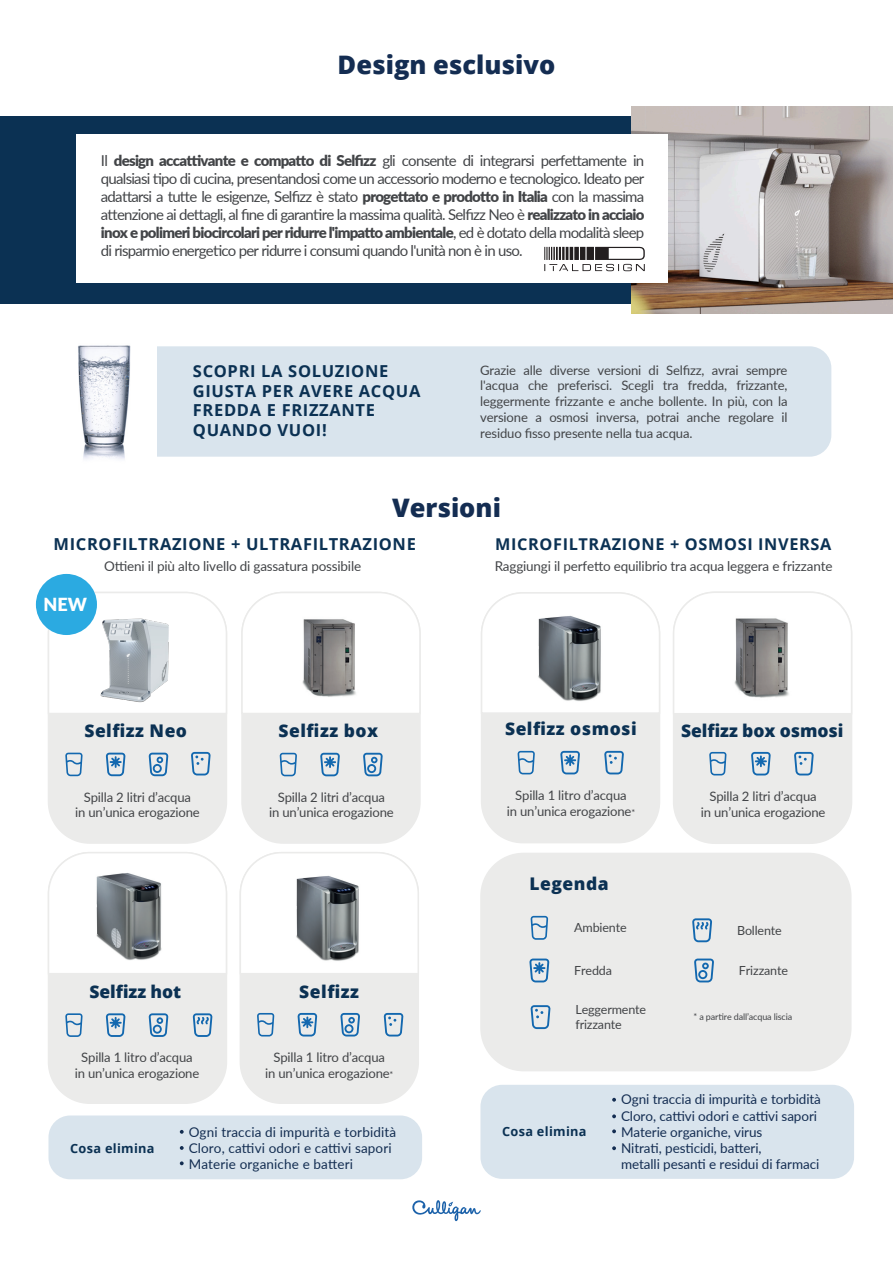
<style>
.page{position:relative;width:893px;height:1263px;background:#fff}
.page>*{position:absolute;margin:0;border:0;box-sizing:border-box;transform-origin:0 0}
.t1{font:800 25.5px "Open Sans";color:#142d52}
.t2{font:900 18px "Lato";color:#fff}
.t3{font:800 17.4px "Open Sans";letter-spacing:.03em;color:#0b3153}
.t4{font:800 17.4px "Open Sans";letter-spacing:-.005em;color:#0b3153}
.t5{font:700 16.5px/19.8px "Open Sans";letter-spacing:.04em;color:#0b3153}
.t6{font:700 16.2px "Open Sans";letter-spacing:.04em;color:#0b3153}
.t7{font:15px/18px "Lato";letter-spacing:-.05em;color:#424447;text-align:justify}
.t8{font:13.5px/16.2px "Lato";letter-spacing:-.005em;color:#142d52}
.t9{font:13.5px "Lato";letter-spacing:-.015em;color:#424447}
.t10{font:13.5px/16.2px "Lato";letter-spacing:.01em;color:#132d51}
.t11{font:13.05px/15.8px "Lato";letter-spacing:-.015em;color:#424447;text-align:center}
.t12{font:700 12.75px "Open Sans";letter-spacing:.025em;color:#0b3153}
.t13{font:12.6px/15px "Lato";letter-spacing:-.015em;color:#424447}
.t14{font:9px "Lato";letter-spacing:-.015em;color:#424447}
.s1{font-weight:900}
.s2{font-size:9px}
</style>
<div class="page">
<div style="left:132px;top:346px;width:699px;height:111px;background:#d9e4ed;border-radius:22px"></div>
<div style="left:0;top:116px;width:893px;height:187px;background:#0b3153"></div>
<div style="left:480px;top:853px;width:371px;height:218px;background:#ebebea;border-radius:43px"></div>
<div style="left:48px;top:592px;width:178px;height:251px;background:#ebebea;border-radius:41px"></div>
<div style="left:48px;top:592px;width:179px;height:252px;border:2px solid #ebebea;border-radius:41px"></div>
<div style="left:47px;top:592px;width:180px;height:123px;background:#fff"></div>
<div style="left:242px;top:592px;width:178px;height:251px;background:#ebebea;border-radius:41px"></div>
<div style="left:241px;top:592px;width:180px;height:252px;border:2px solid #ebebea;border-radius:41px"></div>
<div style="left:241px;top:592px;width:180px;height:123px;background:#fff"></div>
<div style="left:674px;top:592px;width:177px;height:251px;background:#ebebea;border-radius:41px"></div>
<div style="left:673px;top:591px;width:179px;height:253px;border:2px solid #ebebea;border-radius:41px"></div>
<div style="left:673px;top:591px;width:180px;height:124px;background:#fff"></div>
<img style="left:729px;top:610px;width:67px;height:93px">
<img style="left:297px;top:611px;width:66px;height:91px">
<svg style="left:363px;top:753px;width:20px;height:23px"></svg>
<svg style="left:320px;top:753px;width:20px;height:23px"></svg>
<svg style="left:280px;top:753px;width:17px;height:23px"></svg>
<svg style="left:751px;top:752px;width:20px;height:23px"></svg>
<svg style="left:709px;top:752px;width:17px;height:23px"></svg>
<svg style="left:694px;top:958px;width:20px;height:24px"></svg>
<svg style="left:529px;top:958px;width:20px;height:24px"></svg>
<svg style="left:531px;top:916px;width:17px;height:24px"></svg>
<div style="left:240px;top:853px;width:178px;height:250px;background:#ebebea;border-radius:41px"></div>
<div style="left:240px;top:852px;width:179px;height:252px;border:2px solid #ebebea;border-radius:41px"></div>
<svg style="left:239px;top:852px;width:180px;height:123px;background:#fdfdfd"></svg>
<div style="left:48px;top:853px;width:178px;height:250px;background:#ebebea;border-radius:41px"></div>
<div style="left:48px;top:852px;width:179px;height:252px;border:2px solid #ebebea;border-radius:41px"></div>
<div style="left:48px;top:852px;width:179px;height:123px;background:#fff"></div>
<div style="left:482px;top:593px;width:177px;height:250px;background:#ebebea;border-radius:41px"></div>
<div style="left:481px;top:592px;width:179px;height:251px;border:2px solid #ebebea;border-radius:41px"></div>
<svg style="left:481px;top:592px;width:180px;height:123px;background:#fdfdfd"></svg>
<svg style="left:340px;top:1013px;width:20px;height:23px"></svg>
<svg style="left:384px;top:1013px;width:19px;height:23px"></svg>
<svg style="left:298px;top:1013px;width:19px;height:23px"></svg>
<svg style="left:257px;top:1013px;width:17px;height:23px"></svg>
<svg style="left:149px;top:1013px;width:19px;height:24px"></svg>
<svg style="left:106px;top:1013px;width:19px;height:24px"></svg>
<svg style="left:65px;top:1013px;width:18px;height:24px"></svg>
<svg style="left:604px;top:751px;width:20px;height:23px"></svg>
<svg style="left:531px;top:1005px;width:19px;height:24px"></svg>
<svg style="left:560px;top:751px;width:20px;height:23px"></svg>
<svg style="left:518px;top:751px;width:17px;height:23px"></svg>
<img style="left:532px;top:610px;width:77px;height:95px">
<img style="left:290px;top:869px;width:76px;height:94px">
<img style="left:89px;top:868px;width:76px;height:97px">
<svg style="left:193px;top:1013px;width:19px;height:24px"></svg>
<svg style="left:149px;top:753px;width:19px;height:23px"></svg>
<svg style="left:106px;top:753px;width:19px;height:23px"></svg>
<svg style="left:65px;top:753px;width:18px;height:23px"></svg>
<svg style="left:692px;top:918px;width:20px;height:24px"></svg>
<svg style="left:412px;top:1200px;width:69px;height:22px"></svg>
<div style="left:48px;top:1115px;width:374px;height:64px;background:#d9e4ed;border-radius:22px"></div>
<svg style="left:180px;top:1130px;width:4px;height:4px"></svg>
<svg style="left:180px;top:1146px;width:4px;height:4px"></svg>
<svg style="left:180px;top:1161px;width:4px;height:4px"></svg>
<div style="left:480px;top:1085px;width:374px;height:94px;background:#d9e4ed;border-radius:22px"></div>
<svg style="left:612px;top:1098px;width:4px;height:4px"></svg>
<svg style="left:612px;top:1114px;width:4px;height:4px"></svg>
<svg style="left:612px;top:1129px;width:4px;height:4px"></svg>
<svg style="left:612px;top:1146px;width:4px;height:4px"></svg>
<svg style="left:794px;top:752px;width:20px;height:23px"></svg>
<svg style="left:191px;top:752px;width:20px;height:23px"></svg>
<img style="left:84px;top:589px;width:96px;height:126px">
<img style="left:632px;top:106px;width:261px;height:207px">
<div style="left:76px;top:134px;width:591px;height:149px;background:#fff"></div>
<svg style="left:544px;top:247px;width:101px;height:24px"></svg>
<div style="left:36px;top:574px;width:61px;height:61px;background:#2baae1;border-radius:50%"></div>
<img style="left:78px;top:345px;width:79px;height:114px">
<h1 class="t1" style="left:338px;top:45px;width:219px">Design esclusivo</h1>
<p class="t7" style="left:101px;top:151px;width:545px">Il <span class="s1">design accattivante e compatto di Selfizz</span> gli consente di integrarsi perfettamente in qualsiasi tipo di cucina, presentandosi come un accessorio moderno e tecnologico. Ideato per adattarsi a tutte le esigenze, Selfizz è stato <span class="s1">progettato e prodotto in Italia</span> con la massima attenzione ai dettagli, al fine di garantire la massima qualità. Selfizz Neo è <span class="s1">realizzato in acciaio inox e polimeri biocircolari per ridurre l'impatto ambientale</span>, ed è dotato della modalità sleep di risparmio energetico per ridurre i consumi quando l'unità non è in uso.</p>
<p class="t5" style="left:193px;top:361px;width:229px">SCOPRI LA SOLUZIONE<br>GIUSTA PER AVERE ACQUA<br>FREDDA E FRIZZANTE<br>QUANDO VUOI!</p>
<p class="t11" style="left:480px;top:361px;width:309px;text-align:justify">Grazie alle diverse versioni di Selfizz, avrai sempre l'acqua che preferisci. Scegli tra fredda, frizzante, leggermente frizzante e anche bollente. In più, con la versione a osmosi inversa, potrai anche regolare il residuo fisso presente nella tua acqua.</p>
<h1 class="t1" style="left:392px;top:488px;width:110px">Versioni</h1>
<p class="t5" style="left:54px;top:533px;width:364px">MICROFILTRAZIONE + ULTRAFILTRAZIONE</p>
<p class="t6" style="left:495px;top:532px;width:338px">MICROFILTRAZIONE + OSMOSI INVERSA</p>
<p class="t2" style="left:44px;top:591px;width:45px">NEW</p>
<p class="t9" style="left:104px;top:556px;width:259px">Ottieni il più alto livello di gassatura possibile</p>
<p class="t9" style="left:495px;top:556px;width:339px">Raggiungi il perfetto equilibrio tra acqua leggera e frizzante</p>
<p class="t3" style="left:505px;top:716px;width:133px">Selfizz osmosi</p>
<p class="t3" style="left:84px;top:718px;width:104px">Selfizz Neo</p>
<p class="t3" style="left:279px;top:718px;width:101px">Selfizz box</p>
<p class="t4" style="left:681px;top:717px;width:164px">Selfizz box osmosi</p>
<p class="t11" style="left:507px;top:787px;width:130px">Spilla 1 litro d’acqua<br>in un’unica erogazione<span class="s2">*</span></p>
<p class="t11" style="left:75px;top:788px;width:126px">Spilla 2 litri d’acqua<br>in un’unica erogazione</p>
<p class="t11" style="left:269px;top:788px;width:126px">Spilla 2 litri d’acqua<br>in un’unica erogazione</p>
<p class="t11" style="left:701px;top:788px;width:126px">Spilla 2 litri d’acqua<br>in un’unica erogazione</p>
<p class="t3" style="left:529px;top:870px;width:81px">Legenda</p>
<p class="t4" style="left:90px;top:979px;width:93px">Selfizz hot</p>
<p class="t11" style="left:75px;top:1049px;width:126px">Spilla 1 litro d’acqua in un’unica erogazione</p>
<p class="t3" style="left:299px;top:978px;width:61px">Selfizz</p>
<p class="t11" style="left:265px;top:1049px;width:130px">Spilla 1 litro d’acqua<br>in un’unica erogazione<span class="s2">*</span></p>
<p class="t12" style="left:70px;top:1140px;width:86px">Cosa elimina</p>
<p class="t10" style="left:189px;top:1123px;width:209px">Ogni traccia di impurità e torbidità<br>Cloro, cattivi odori e cattivi sapori<br>Materie organiche e batteri</p>
<p class="t13" style="left:574px;top:919px;width:54px">Ambiente</p>
<p class="t13" style="left:574px;top:962px;width:39px">Fredda</p>
<p class="t13" style="left:739px;top:962px;width:51px">Frizzante</p>
<p class="t13" style="left:737px;top:922px;width:46px">Bollente</p>
<p class="t13" style="left:575px;top:1001px;width:72px">Leggermente frizzante</p>
<p class="t14" style="left:693px;top:1010px;width:100px">* a partire dall’acqua liscia</p>
<p class="t12" style="left:502px;top:1123px;width:86px">Cosa elimina</p>
<p class="t8" style="left:621px;top:1091px;width:201px">Ogni traccia di impurità e torbidità Cloro, cattivi odori e cattivi sapori Materie organiche, virus<br>Nitrati, pesticidi, batteri,<br>metalli pesanti e residui di farmaci</p>
</div>
